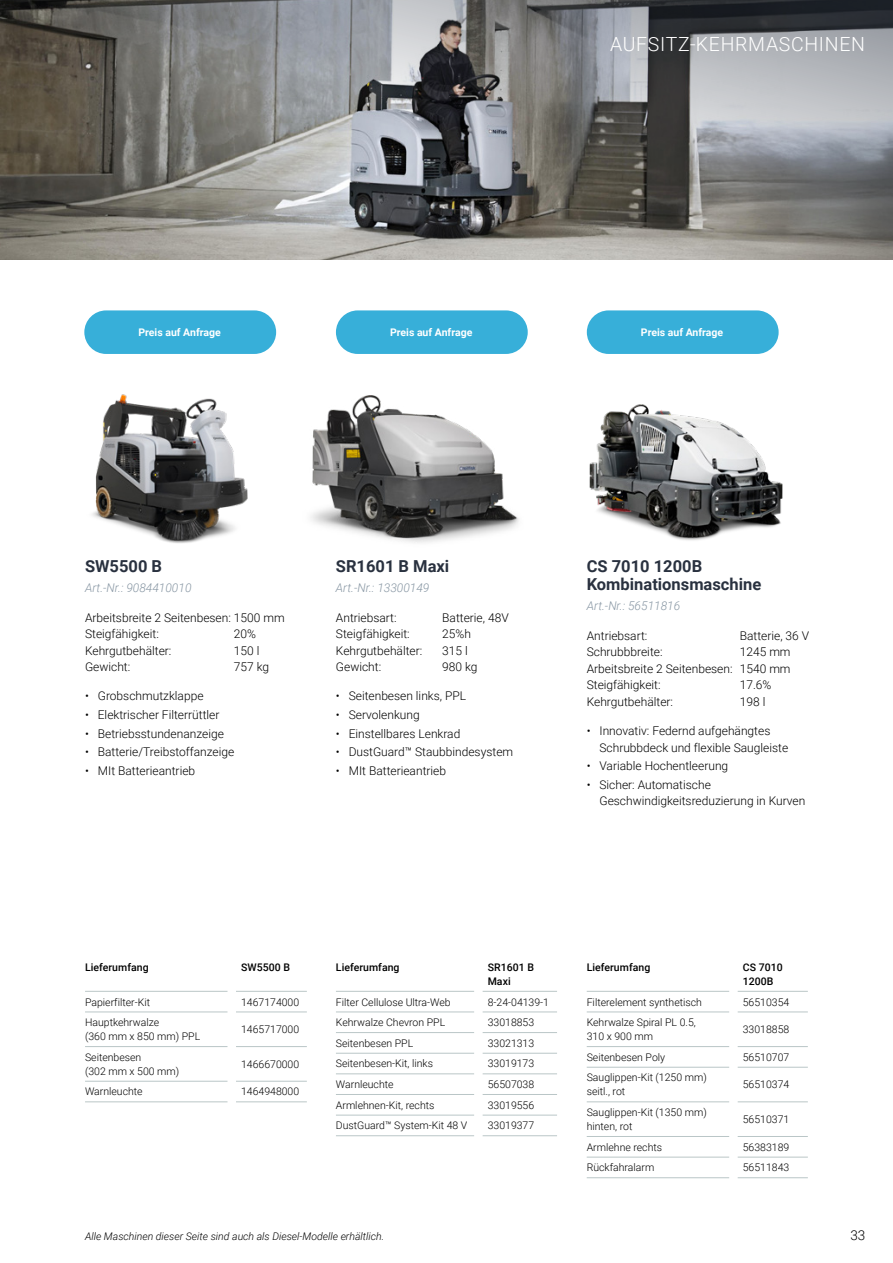
<style>
.page{position:relative;width:893px;height:1263px;background:#fff}
.page>*{position:absolute;margin:0;border:0;box-sizing:border-box;transform-origin:0 0}
.t1{font:300 19.5px "Roboto";letter-spacing:.035em;color:#fff}
.t2{font:700 16.5px/18.1px "Roboto";color:#29313f}
.t3{font:300 13.5px "Roboto";color:#000}
.t4{font:300 12px/16.5px "Roboto";color:#000}
.t5{font:italic 300 12px "Roboto";color:#8796a3}
.t6{font:300 10.5px/14px "Roboto";color:#000}
.t7{font:500 10.5px/14px "Roboto";letter-spacing:.005em;color:#000}
.t8{font:italic 300 10.5px "Roboto";color:#000}
.t9{font:700 10.5px "Roboto";color:#fff}
</style>
<div class="page">
<svg style="left:0;top:0;width:893px;height:259px;background:#7c7c7b"></svg>
<hr style="left:587px;top:991px;width:142px;height:1px;background:#bac6c7">
<hr style="left:738px;top:991px;width:70px;height:1px;background:#bac6c7">
<hr style="left:587px;top:1012px;width:142px;height:1px;background:#bac6c7">
<hr style="left:738px;top:1012px;width:70px;height:1px;background:#bac6c7">
<hr style="left:587px;top:1046px;width:142px;height:1px;background:#bac6c7">
<hr style="left:738px;top:1046px;width:70px;height:1px;background:#bac6c7">
<hr style="left:587px;top:1067px;width:142px;height:1px;background:#bac6c7">
<hr style="left:738px;top:1067px;width:70px;height:1px;background:#bac6c7">
<hr style="left:587px;top:1101px;width:142px;height:1px;background:#bac6c7">
<hr style="left:587px;top:1136px;width:142px;height:1px;background:#bac6c7">
<hr style="left:587px;top:1157px;width:142px;height:1px;background:#bac6c7">
<hr style="left:587px;top:1177px;width:142px;height:1px;background:#bac6c7">
<hr style="left:738px;top:1101px;width:70px;height:1px;background:#bac6c7">
<hr style="left:738px;top:1136px;width:70px;height:1px;background:#bac6c7">
<hr style="left:738px;top:1157px;width:70px;height:1px;background:#bac6c7">
<hr style="left:738px;top:1177px;width:70px;height:1px;background:#bac6c7">
<hr style="left:85px;top:991px;width:142px;height:1px;background:#bac6c7">
<hr style="left:236px;top:991px;width:71px;height:1px;background:#bac6c7">
<hr style="left:85px;top:1012px;width:142px;height:1px;background:#bac6c7">
<hr style="left:236px;top:1012px;width:71px;height:1px;background:#bac6c7">
<hr style="left:85px;top:1046px;width:142px;height:1px;background:#bac6c7">
<hr style="left:236px;top:1046px;width:71px;height:1px;background:#bac6c7">
<hr style="left:85px;top:1081px;width:142px;height:1px;background:#bac6c7">
<hr style="left:85px;top:1101px;width:142px;height:1px;background:#bac6c7">
<hr style="left:236px;top:1081px;width:71px;height:1px;background:#bac6c7">
<hr style="left:236px;top:1101px;width:71px;height:1px;background:#bac6c7">
<hr style="left:336px;top:991px;width:138px;height:1px;background:#bac6c7">
<hr style="left:483px;top:991px;width:74px;height:1px;background:#bac6c7">
<hr style="left:336px;top:1012px;width:138px;height:1px;background:#bac6c7">
<hr style="left:483px;top:1012px;width:74px;height:1px;background:#bac6c7">
<hr style="left:336px;top:1032px;width:138px;height:1px;background:#bac6c7">
<hr style="left:483px;top:1032px;width:74px;height:1px;background:#bac6c7">
<hr style="left:336px;top:1053px;width:138px;height:1px;background:#bac6c7">
<hr style="left:336px;top:1073px;width:138px;height:1px;background:#bac6c7">
<hr style="left:336px;top:1094px;width:138px;height:1px;background:#bac6c7">
<hr style="left:336px;top:1115px;width:138px;height:1px;background:#bac6c7">
<hr style="left:336px;top:1135px;width:138px;height:1px;background:#bac6c7">
<hr style="left:483px;top:1053px;width:74px;height:1px;background:#bac6c7">
<hr style="left:483px;top:1073px;width:74px;height:1px;background:#bac6c7">
<hr style="left:483px;top:1094px;width:74px;height:1px;background:#bac6c7">
<hr style="left:483px;top:1115px;width:74px;height:1px;background:#bac6c7">
<hr style="left:483px;top:1135px;width:74px;height:1px;background:#bac6c7">
<img style="left:310px;top:395px;width:209px;height:148px">
<img style="left:92px;top:394px;width:156px;height:149px">
<img style="left:589px;top:404px;width:194px;height:137px">
<div style="left:336px;top:310px;width:192px;height:44px;background:#37afd9;border-radius:22px"></div>
<div style="left:84px;top:310px;width:192px;height:44px;background:#37afd9;border-radius:22px"></div>
<div style="left:587px;top:310px;width:192px;height:44px;background:#37afd9;border-radius:22px"></div>
<h1 class="t1" style="left:610px;top:30px;width:256px">AUFSITZ-KEHRMASCHINEN</h1>
<p class="t9" style="left:138px;top:325px;width:84px">Preis auf Anfrage</p>
<p class="t9" style="left:390px;top:325px;width:84px">Preis auf Anfrage</p>
<p class="t9" style="left:641px;top:325px;width:84px">Preis auf Anfrage</p>
<h2 class="t2" style="left:85px;top:556px;width:79px">SW5500 B</h2>
<p class="t5" style="left:85px;top:580px;width:108px">Art.-Nr.: 9084410010</p>
<p class="t4" style="left:85px;top:609px;width:201px">Arbeitsbreite 2 Seitenbesen: 1500 mm<br>Steigfähigkeit:</p>
<p class="t4" style="left:234px;top:625px;width:24px">20%</p>
<p class="t4" style="left:85px;top:642px;width:88px">Kehrgutbehälter:</p>
<p class="t4" style="left:234px;top:642px;width:27px">150 l</p>
<p class="t4" style="left:85px;top:658px;width:47px">Gewicht:</p>
<p class="t4" style="left:234px;top:658px;width:37px">757 kg</p>
<p class="t4" style="left:85px;top:687px;width:120px">• Grobschmutzklappe</p>
<p class="t4" style="left:85px;top:706px;width:136px">• Elektrischer Filterrüttler</p>
<p class="t4" style="left:85px;top:725px;width:140px">• Betriebsstundenanzeige</p>
<p class="t4" style="left:85px;top:743px;width:151px">• Batterie/Treibstoffanzeige</p>
<p class="t4" style="left:85px;top:762px;width:112px">• MIt Batterieantrieb</p>
<h2 class="t2" style="left:336px;top:556px;width:115px">SR1601 B Maxi</h2>
<p class="t5" style="left:336px;top:580px;width:95px">Art.-Nr.: 13300149</p>
<p class="t4" style="left:336px;top:609px;width:62px">Antriebsart:</p>
<p class="t4" style="left:442px;top:609px;width:68px">Batterie, 48V</p>
<p class="t4" style="left:336px;top:625px;width:75px">Steigfähigkeit:</p>
<p class="t4" style="left:442px;top:625px;width:30px">25%h</p>
<p class="t4" style="left:336px;top:642px;width:88px">Kehrgutbehälter:</p>
<p class="t4" style="left:442px;top:642px;width:27px">315 l</p>
<p class="t4" style="left:336px;top:658px;width:47px">Gewicht:</p>
<p class="t4" style="left:442px;top:658px;width:37px">980 kg</p>
<p class="t4" style="left:336px;top:687px;width:132px">• Seitenbesen links, PPL</p>
<p class="t4" style="left:336px;top:706px;width:85px">• Servolenkung</p>
<p class="t4" style="left:336px;top:725px;width:126px">• Einstellbares Lenkrad</p>
<p class="t4" style="left:336px;top:743px;width:179px">• DustGuard™ Staubbindesystem</p>
<p class="t4" style="left:336px;top:762px;width:112px">• MIt Batterieantrieb</p>
<h2 class="t2" style="left:587px;top:556px;width:176px">CS 7010 1200B<br>Kombinationsmaschine</h2>
<p class="t5" style="left:587px;top:598px;width:95px">Art.-Nr.: 56511816</p>
<p class="t4" style="left:587px;top:627px;width:62px">Antriebsart:</p>
<p class="t4" style="left:740px;top:627px;width:71px">Batterie, 36 V</p>
<p class="t4" style="left:587px;top:643px;width:77px">Schrubbbreite:</p>
<p class="t4" style="left:587px;top:643px;width:205px;text-align:justify;text-indent:153px">1245 mm Arbeitsbreite 2 Seitenbesen: 1540 mm Steigfähigkeit:</p>
<p class="t4" style="left:740px;top:676px;width:33px">17.6%</p>
<p class="t4" style="left:587px;top:693px;width:88px">Kehrgutbehälter:</p>
<p class="t4" style="left:740px;top:693px;width:27px">198 l</p>
<p class="t4" style="left:599px;top:722px;width:190px;text-indent:-13px">• Innovativ: Federnd aufgehängtes<br>Schrubbdeck und flexible Saugleiste</p>
<p class="t4" style="left:587px;top:757px;width:143px">• Variable Hochentleerung</p>
<p class="t4" style="left:599px;top:776px;width:207px;text-indent:-13px">• Sicher: Automatische<br>Geschwindigkeitsreduzierung in Kurven</p>
<p class="t7" style="left:85px;top:960px;width:65px">Lieferumfang</p>
<p class="t7" style="left:241px;top:960px;width:51px">SW5500 B</p>
<p class="t6" style="left:85px;top:994px;width:67px">Papierfilter-Kit</p>
<p class="t6" style="left:241px;top:994px;width:60px">1467174000</p>
<p class="t6" style="left:85px;top:1015px;width:117px">Hauptkehrwalze<br>(360 mm x 850 mm) PPL</p>
<p class="t6" style="left:241px;top:1022px;width:60px">1465717000</p>
<p class="t6" style="left:85px;top:1050px;width:96px">Seitenbesen<br>(302 mm x 500 mm)</p>
<p class="t6" style="left:241px;top:1057px;width:60px">1466670000</p>
<p class="t6" style="left:85px;top:1084px;width:59px">Warnleuchte</p>
<p class="t6" style="left:241px;top:1084px;width:60px">1464948000</p>
<p class="t7" style="left:336px;top:960px;width:65px">Lieferumfang</p>
<p class="t7" style="left:488px;top:960px;width:48px">SR1601 B<br>Maxi</p>
<p class="t6" style="left:336px;top:994px;width:116px">Filter Cellulose Ultra-Web</p>
<p class="t6" style="left:488px;top:994px;width:63px">8-24-04139-1</p>
<p class="t6" style="left:336px;top:1015px;width:111px">Kehrwalze Chevron PPL</p>
<p class="t6" style="left:488px;top:1015px;width:48px">33018853</p>
<p class="t6" style="left:336px;top:1036px;width:79px">Seitenbesen PPL</p>
<p class="t6" style="left:488px;top:1036px;width:48px">33021313</p>
<p class="t6" style="left:336px;top:1056px;width:99px">Seitenbesen-Kit, links</p>
<p class="t6" style="left:488px;top:1056px;width:48px">33019173</p>
<p class="t6" style="left:336px;top:1077px;width:59px">Warnleuchte</p>
<p class="t6" style="left:488px;top:1077px;width:48px">56507038</p>
<p class="t6" style="left:336px;top:1098px;width:100px">Armlehnen-Kit, rechts</p>
<p class="t6" style="left:488px;top:1098px;width:48px">33019556</p>
<p class="t6" style="left:336px;top:1118px;width:133px">DustGuard™ System-Kit 48 V</p>
<p class="t6" style="left:488px;top:1118px;width:48px">33019377</p>
<p class="t8" style="left:85px;top:1228px;width:301px">Alle Maschinen dieser Seite sind auch als Diesel-Modelle erhältlich.</p>
<p class="t7" style="left:587px;top:960px;width:65px">Lieferumfang</p>
<p class="t7" style="left:743px;top:960px;width:41px">CS 7010<br>1200B</p>
<p class="t6" style="left:587px;top:994px;width:117px">Filterelement synthetisch</p>
<p class="t6" style="left:743px;top:994px;width:48px">56510354</p>
<p class="t6" style="left:587px;top:1015px;width:111px">Kehrwalze Spiral PL 0. 5,<br>310 x 900 mm</p>
<p class="t6" style="left:743px;top:1022px;width:48px">33018858</p>
<p class="t6" style="left:587px;top:1050px;width:80px">Seitenbesen Poly</p>
<p class="t6" style="left:743px;top:1050px;width:48px">56510707</p>
<p class="t6" style="left:587px;top:1070px;width:122px">Sauglippen-Kit (1250 mm) seitl., rot</p>
<p class="t6" style="left:743px;top:1077px;width:48px">56510374</p>
<p class="t6" style="left:587px;top:1105px;width:122px">Sauglippen-Kit (1350 mm) hinten, rot</p>
<p class="t6" style="left:743px;top:1112px;width:48px">56510371</p>
<p class="t6" style="left:587px;top:1139px;width:77px">Armlehne rechts</p>
<p class="t6" style="left:743px;top:1139px;width:48px">56383189</p>
<p class="t6" style="left:587px;top:1160px;width:69px">Rückfahralarm</p>
<p class="t6" style="left:743px;top:1160px;width:48px">56511843</p>
<p class="t3" style="left:850px;top:1225px;width:16px">33</p>
</div>
